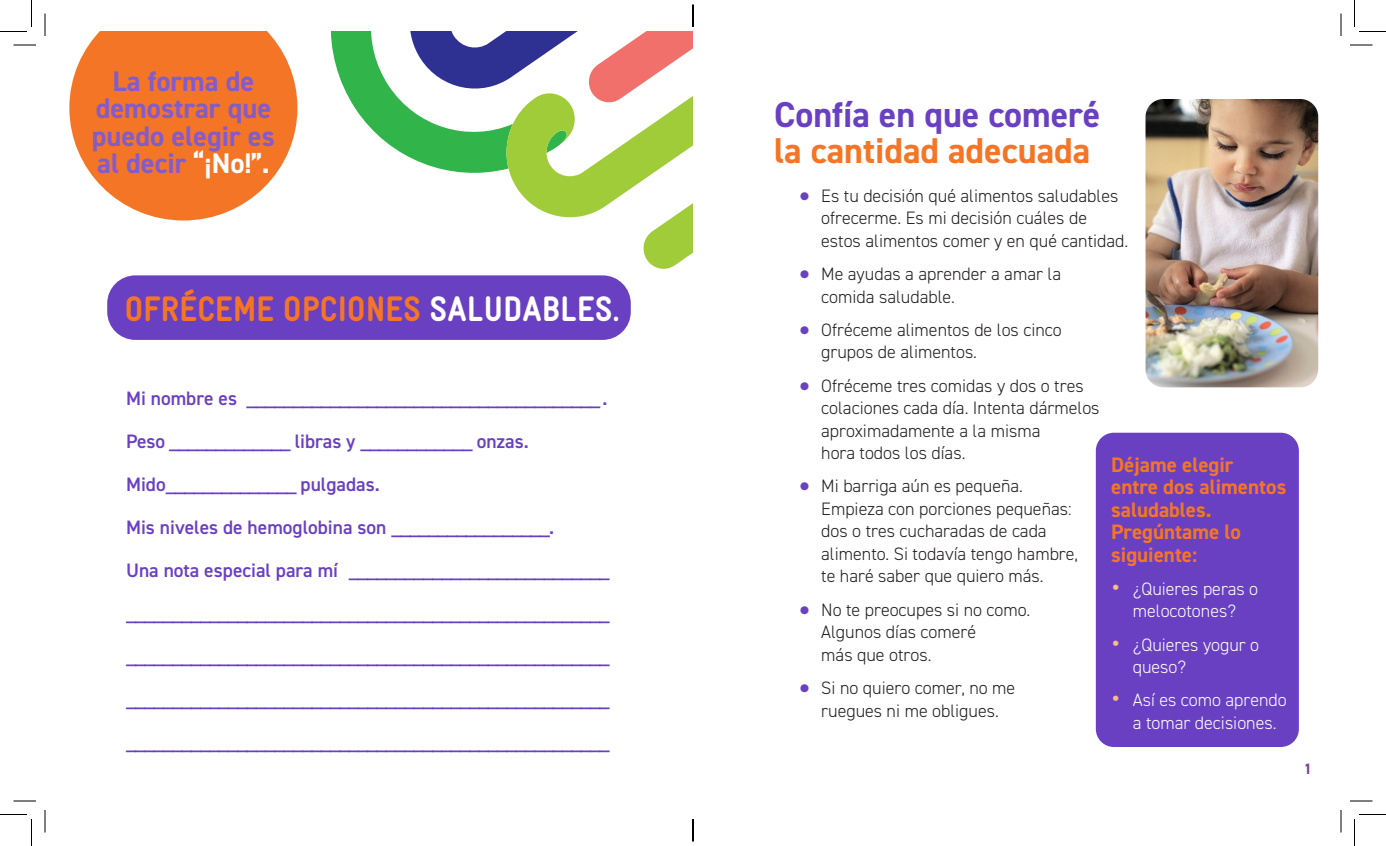
<style>
.page{position:relative;width:1386px;height:846px;background:#fff}
.page>*{position:absolute;margin:0;border:0;box-sizing:border-box;transform-origin:0 0}
.t1{font:700 36px "DIN2014";color:#f57526}
.t2{font:700 36px "DIN2014";color:#6940c2}
.t3{font:900 35.55px "WIC Gravur Condensed";letter-spacing:.01em;color:#f57526}
.t4{font:700 28.5px/27.3px "DIN2014";color:#835ccc;text-align:center}
.t5{font:700 21px/22.5px "DIN2014";color:#f57526}
.t6{font:600 19.5px "DIN2014";color:#6940c2}
.t7{font:300 18px/22.5px "DIN2014";color:#231f20}
.t8{font:300 18px/22.5px "DIN2014";color:#fff}
.t9{font:700 15px "DIN2014";color:#7c4099}
.s1{color:#fff}
.s2{font-weight:700;font-size:34.5px;color:#6940c2}
.s3{font-size:31.5px;color:#fabc83}
</style>
<div class="page">
<div style="left:1096px;top:433px;width:203px;height:314px;background:#6940c2;border-radius:18px"></div>
<svg style="left:69px;top:32px;width:228px;height:188px"></svg>
<div style="left:107px;top:275px;width:524px;height:65px;background:#6940c2;border-radius:28px"></div>
<img style="left:1146px;top:99px;width:172px;height:288px">
<svg style="left:14px;top:45px;width:22px;height:1px"></svg>
<svg style="left:1350px;top:45px;width:22px;height:1px"></svg>
<svg style="left:14px;top:801px;width:22px;height:1px"></svg>
<svg style="left:1350px;top:801px;width:22px;height:1px"></svg>
<svg style="left:45px;top:14px;width:1px;height:22px"></svg>
<svg style="left:45px;top:810px;width:1px;height:22px"></svg>
<svg style="left:1341px;top:14px;width:1px;height:22px"></svg>
<svg style="left:1341px;top:810px;width:1px;height:22px"></svg>
<svg style="left:0;top:0;width:32px;height:32px"></svg>
<svg style="left:0;top:814px;width:32px;height:32px"></svg>
<svg style="left:1354px;top:0;width:32px;height:32px"></svg>
<svg style="left:1354px;top:814px;width:32px;height:32px"></svg>
<svg style="left:331px;top:4px;width:363px;height:265px"></svg>
<svg style="left:692px;top:819px;width:2px;height:23px"></svg>
<h3 class="t4" style="left:92px;top:67px;width:185px">La forma de demostrar que puedo elegir es al decir <span class="s1">“¡No!”.</span></h3>
<h2 class="t3" style="left:125px;top:289px;width:496px">OFRÉCEME OPCIONES <span class="s1">SALUDABLES.</span></h2>
<p class="t6" style="left:126px;top:385px;width:483px">Mi nombre es ______________________________________ .</p>
<p class="t6" style="left:126px;top:428px;width:404px">Peso _____________ libras y ____________ onzas.</p>
<p class="t6" style="left:126px;top:471px;width:255px">Mido______________ pulgadas.</p>
<p class="t6" style="left:126px;top:514px;width:430px">Mis niveles de hemoglobina son _________________.</p>
<p class="t6" style="left:126px;top:557px;width:485px">Una nota especial para mí ____________________________</p>
<p class="t6" style="left:126px;top:600px;width:485px">____________________________________________________</p>
<p class="t6" style="left:126px;top:643px;width:485px">____________________________________________________</p>
<p class="t6" style="left:126px;top:686px;width:485px">____________________________________________________</p>
<p class="t6" style="left:126px;top:729px;width:485px">____________________________________________________</p>
<h1 class="t2" style="left:774px;top:91px;width:328px">Confía en que comeré</h1>
<h1 class="t1" style="left:774px;top:127px;width:318px">la cantidad adecuada</h1>
<p class="t7" style="left:821px;top:184px;width:309px;text-indent:-22px"><span class="s2">•</span> Es tu decisión qué alimentos saludables ofrecerme. Es mi decisión cuáles de estos alimentos comer y en qué cantidad.</p>
<p class="t7" style="left:821px;top:263px;width:241px;text-indent:-22px"><span class="s2">•</span> Me ayudas a aprender a amar la comida saludable.</p>
<p class="t7" style="left:821px;top:318px;width:242px;text-indent:-22px"><span class="s2">•</span> Ofréceme alimentos de los cinco grupos de alimentos.</p>
<p class="t7" style="left:821px;top:374px;width:280px;text-indent:-22px"><span class="s2">•</span> Ofréceme tres comidas y dos o tres colaciones cada día. Intenta dármelos aproximadamente a la misma<br>hora todos los días.</p>
<p class="t7" style="left:821px;top:475px;width:258px;text-indent:-22px"><span class="s2">•</span> Mi barriga aún es pequeña.<br>Empieza con porciones pequeñas: dos o tres cucharadas de cada alimento. Si todavía tengo hambre, te haré saber que quiero más.</p>
<p class="t7" style="left:821px;top:598px;width:211px;text-indent:-22px"><span class="s2">•</span> No te preocupes si no como.<br>Algunos días comeré<br>más que otros.</p>
<p class="t7" style="left:800px;top:677px;width:217px;text-align:center"><span class="s2">•</span> Si no quiero comer, no me ruegues ni me obligues.</p>
<p class="t5" style="left:1111px;top:453px;width:177px">Déjame elegir<br>entre dos alimentos saludables.<br>Pregúntame lo siguiente:</p>
<p class="t8" style="left:1111px;top:578px;width:148px;text-align:center"><span class="s3">•</span> ¿Quieres peras o melocotones?</p>
<p class="t8" style="left:1133px;top:633px;width:128px;text-indent:-22px"><span class="s3">•</span> ¿Quieres yogur o queso?</p>
<p class="t8" style="left:1133px;top:689px;width:156px;text-indent:-22px"><span class="s3">•</span> Así es como aprendo a tomar decisiones.</p>
<p class="t9" style="left:1304px;top:759px;width:10px">1</p>
</div>
